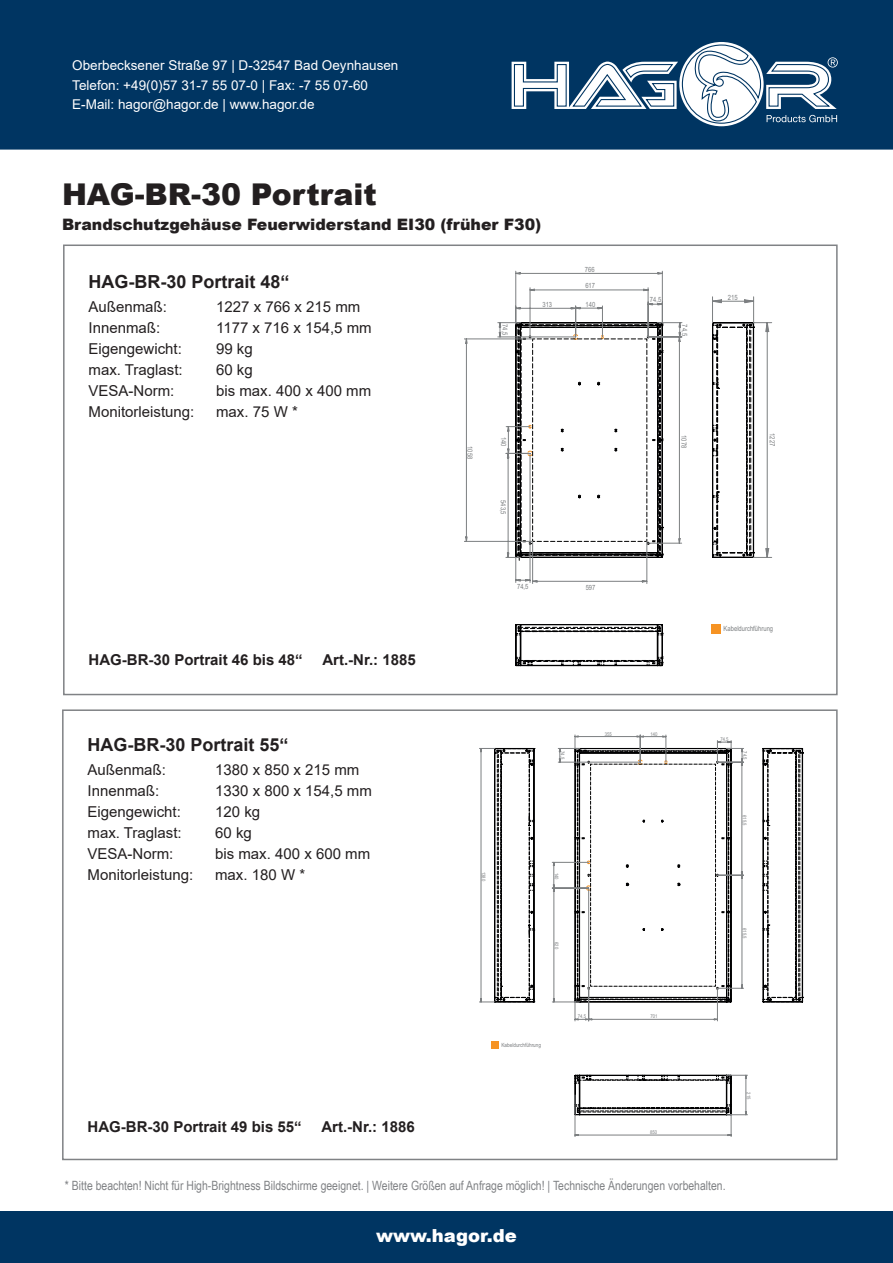
<style>
.page{position:relative;width:893px;height:1263px;background:#fff}
.page>*{position:absolute;margin:0;border:0;box-sizing:border-box;transform-origin:0 0}
.t1{font:900 30px "Arial";color:#231f20}
.t2{font:700 18px "Arial";color:#231f20}
.t3{font:900 18px "Arial";color:#fff}
.t4{font:900 15.75px "Arial";color:#231f20}
.t5{font:15px "Arial";color:#231f20}
.t6{font:700 15px "Arial";color:#231f20}
.t7{font:13.5px/19.5px "Arial";color:#fff}
.t8{font:12.75px "Arial Narrow";color:#808285}
.t9{font:7.2px "Arial Narrow";color:#7c7f81}
.t10{font:5.7px "Arial Narrow";color:#7c7f81}
.t11{font:5.1px "Arial Narrow";color:#7c7f81}
</style>
<div class="page">
<div style="left:0;top:1212px;width:893px;height:51px;background:#003562"></div>
<div style="left:0;top:0;width:893px;height:150px;background:#003562"></div>
<svg style="left:483px;top:39px;width:376px;height:92px"></svg>
<div style="left:63px;top:244px;width:775px;height:451px;border:2px solid #808285"></div>
<div style="left:62px;top:709px;width:776px;height:451px;border:2px solid #808285"></div>
<svg style="left:515px;top:624px;width:206px;height:42px"></svg>
<svg style="left:464px;top:271px;width:308px;height:313px"></svg>
<svg style="left:762px;top:748px;width:42px;height:255px;background:#818182"></svg>
<svg style="left:762px;top:753px;width:34px;height:247px"></svg>
<svg style="left:479px;top:735px;width:269px;height:402px"></svg>
<p class="t7" style="left:72px;top:56px;width:328px">Oberbecksener Straße 97 | D-32547 Bad Oeynhausen<br>Telefon: +49(0)57 31-7 55 07-0 | Fax: -7 55 07-60<br>E-Mail: hagor@hagor.de | www.hagor.de</p>
<h1 class="t1" style="left:62px;top:172px;width:316px">HAG-BR-30 Portrait</h1>
<p class="t4" style="left:62px;top:213px;width:481px">Brandschutzgehäuse Feuerwiderstand EI30 (früher F30)</p>
<p class="t2" style="left:89px;top:269px;width:203px">HAG-BR-30 Portrait 48“</p>
<p class="t5" style="left:89px;top:296px;width:80px">Außenmaß:</p>
<p class="t5" style="left:216px;top:296px;width:146px">1227 x 766 x 215 mm</p>
<p class="t5" style="left:89px;top:317px;width:73px">Innenmaß:</p>
<p class="t5" style="left:216px;top:317px;width:157px">1177 x 716 x 154,5 mm</p>
<p class="t5" style="left:89px;top:338px;width:95px">Eigengewicht:</p>
<p class="t5" style="left:216px;top:338px;width:38px">99 kg</p>
<p class="t5" style="left:89px;top:359px;width:96px">max. Traglast:</p>
<p class="t5" style="left:216px;top:359px;width:38px">60 kg</p>
<p class="t5" style="left:89px;top:380px;width:87px">VESA-Norm:</p>
<p class="t5" style="left:216px;top:380px;width:157px">bis max. 400 x 400 mm</p>
<p class="t5" style="left:89px;top:401px;width:107px">Monitorleistung:</p>
<p class="t5" style="left:216px;top:401px;width:83px">max. 75 W *</p>
<p class="t9" style="left:510px;top:324px;width:13px;rotate:90deg">74,5</p>
<p class="t9" style="left:542px;top:299px;width:11px">313</p>
<p class="t9" style="left:475px;top:446px;width:15px;rotate:90deg">1058</p>
<p class="t9" style="left:509px;top:436px;width:11px;rotate:90deg">140</p>
<p class="t9" style="left:509px;top:500px;width:16px;rotate:90deg">543,5</p>
<p class="t9" style="left:585px;top:264px;width:11px">766</p>
<p class="t9" style="left:585px;top:280px;width:11px">617</p>
<p class="t9" style="left:585px;top:299px;width:11px">140</p>
<p class="t6" style="left:89px;top:649px;width:216px">HAG-BR-30 Portrait 46 bis 48“</p>
<p class="t6" style="left:322px;top:649px;width:95px">Art.-Nr.: 1885</p>
<p class="t2" style="left:88px;top:732px;width:203px">HAG-BR-30 Portrait 55“</p>
<p class="t5" style="left:88px;top:760px;width:80px">Außenmaß:</p>
<p class="t5" style="left:215px;top:760px;width:146px">1380 x 850 x 215 mm</p>
<p class="t5" style="left:88px;top:781px;width:73px">Innenmaß:</p>
<p class="t5" style="left:215px;top:781px;width:158px">1330 x 800 x 154,5 mm</p>
<p class="t5" style="left:88px;top:802px;width:95px">Eigengewicht:</p>
<p class="t5" style="left:215px;top:802px;width:47px">120 kg</p>
<p class="t5" style="left:88px;top:823px;width:96px">max. Traglast:</p>
<p class="t5" style="left:215px;top:823px;width:38px">60 kg</p>
<p class="t5" style="left:88px;top:844px;width:87px">VESA-Norm:</p>
<p class="t5" style="left:215px;top:844px;width:157px">bis max. 400 x 600 mm</p>
<p class="t5" style="left:88px;top:865px;width:107px">Monitorleistung:</p>
<p class="t5" style="left:215px;top:865px;width:92px">max. 180 W *</p>
<p class="t9" style="left:517px;top:581px;width:13px">74,5</p>
<p class="t9" style="left:586px;top:582px;width:11px">597</p>
<p class="t11" style="left:566px;top:751px;width:10px;rotate:90deg">74,5</p>
<p class="t11" style="left:605px;top:730px;width:9px">355</p>
<p class="t11" style="left:487px;top:872px;width:11px;rotate:90deg">1380</p>
<p class="t11" style="left:560px;top:873px;width:9px;rotate:90deg">140</p>
<p class="t11" style="left:560px;top:942px;width:9px;rotate:90deg">620</p>
<p class="t10" style="left:501px;top:1041px;width:41px">Kabeldurchführung</p>
<p class="t11" style="left:578px;top:1012px;width:10px">74,5</p>
<p class="t6" style="left:88px;top:1116px;width:216px">HAG-BR-30 Portrait 49 bis 55“</p>
<p class="t6" style="left:321px;top:1116px;width:95px">Art.-Nr.: 1886</p>
<p class="t9" style="left:650px;top:294px;width:13px">74,5</p>
<p class="t9" style="left:690px;top:324px;width:13px;rotate:90deg">74,5</p>
<p class="t9" style="left:689px;top:435px;width:15px;rotate:90deg">1078</p>
<p class="t9" style="left:728px;top:292px;width:11px">215</p>
<p class="t9" style="left:778px;top:433px;width:15px;rotate:90deg">1227</p>
<p class="t11" style="left:650px;top:730px;width:9px">140</p>
<p class="t11" style="left:650px;top:1013px;width:9px">701</p>
<p class="t11" style="left:650px;top:1128px;width:9px">850</p>
<p class="t9" style="left:724px;top:623px;width:51px">Kabeldurchführung</p>
<p class="t11" style="left:720px;top:735px;width:10px">74,5</p>
<p class="t11" style="left:749px;top:751px;width:10px;rotate:90deg">74,5</p>
<p class="t11" style="left:748px;top:815px;width:12px;rotate:90deg">615,5</p>
<p class="t11" style="left:748px;top:928px;width:12px;rotate:90deg">615,5</p>
<p class="t11" style="left:752px;top:1092px;width:9px;rotate:90deg">215</p>
<p class="t8" style="left:65px;top:1176px;width:662px">* Bitte beachten! Nicht für High-Brightness Bildschirme geeignet. | Weitere Größen auf Anfrage möglich! | Technische Änderungen vorbehalten.</p>
<p class="t3" style="left:376px;top:1222px;width:142px">www.hagor.de</p>
</div>
